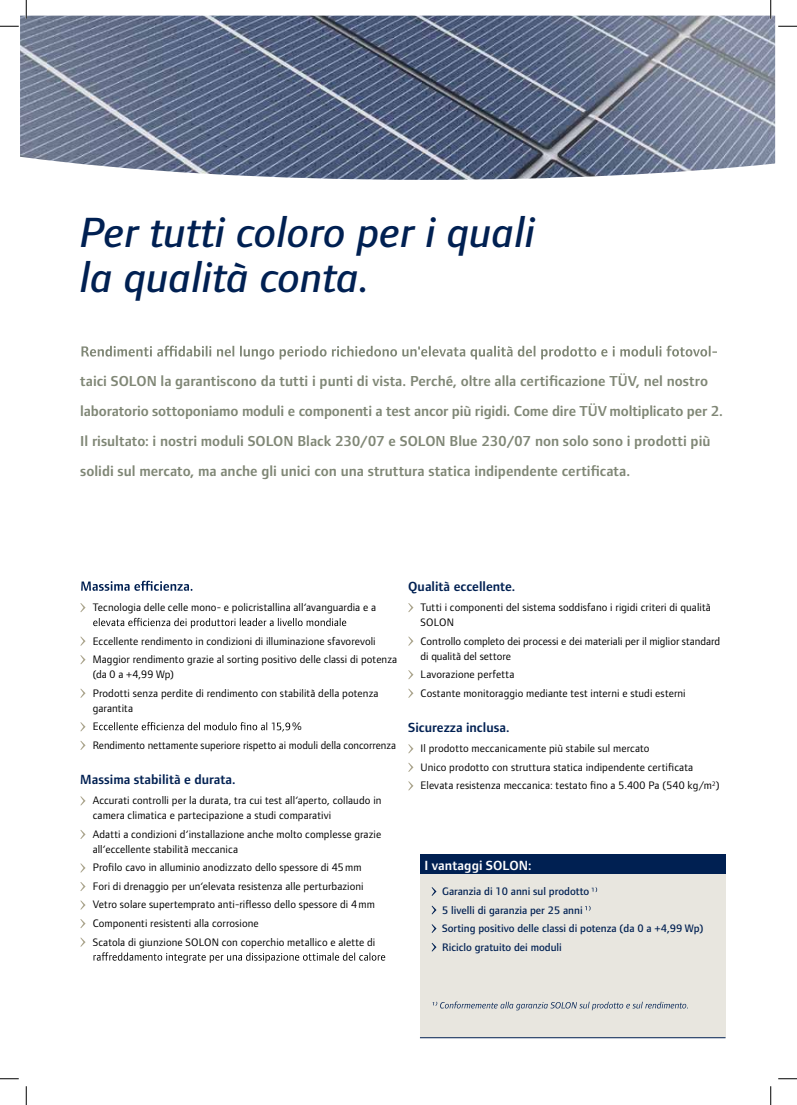
<style>
.page{position:relative;width:797px;height:1105px;background:#fff}
.page>*{position:absolute;margin:0;border:0;box-sizing:border-box;transform-origin:0 0}
.t1{font:43.75px/45.6px "Foundry Form Sans OT2 Med Ita";color:#002052}
.t2{font:600 15px/30px "Foundry Form Sans OT2";color:#808776}
.t3{font:600 13.75px "Foundry Form Sans OT2";color:#002052}
.t4{font:600 13.75px "Foundry Form Sans OT2";letter-spacing:.005em;color:#fff}
.t5{font:11.25px/18.5px "Foundry Form Sans OT2";letter-spacing:.005em;color:#000}
.t6{font:500 11.25px/18.5px "Foundry Form Sans OT2";color:#002052}
</style>
<div class="page">
<svg style="left:81px;top:581px;width:111px;height:10px"></svg>
<svg style="left:80px;top:603px;width:6px;height:9px"></svg>
<svg style="left:93px;top:618px;width:253px;height:10px"></svg>
<svg style="left:80px;top:636px;width:6px;height:10px"></svg>
<svg style="left:80px;top:655px;width:6px;height:9px"></svg>
<svg style="left:80px;top:689px;width:6px;height:9px"></svg>
<svg style="left:80px;top:722px;width:6px;height:9px"></svg>
<svg style="left:99px;top:722px;width:191px;height:10px"></svg>
<svg style="left:80px;top:741px;width:6px;height:9px"></svg>
<svg style="left:80px;top:796px;width:6px;height:9px"></svg>
<svg style="left:80px;top:830px;width:6px;height:9px"></svg>
<svg style="left:80px;top:863px;width:6px;height:10px"></svg>
<svg style="left:80px;top:882px;width:6px;height:9px"></svg>
<svg style="left:80px;top:900px;width:6px;height:10px"></svg>
<svg style="left:80px;top:919px;width:6px;height:9px"></svg>
<svg style="left:80px;top:937px;width:6px;height:10px"></svg>
<svg style="left:93px;top:952px;width:292px;height:11px"></svg>
<svg style="left:408px;top:603px;width:5px;height:9px"></svg>
<svg style="left:408px;top:636px;width:5px;height:10px"></svg>
<svg style="left:408px;top:670px;width:5px;height:9px"></svg>
<svg style="left:408px;top:689px;width:5px;height:9px"></svg>
<svg style="left:408px;top:744px;width:5px;height:9px"></svg>
<svg style="left:408px;top:763px;width:5px;height:9px"></svg>
<svg style="left:408px;top:781px;width:5px;height:9px"></svg>
<img style="left:20px;top:16px;width:755px;height:164px">
<div style="left:420px;top:854px;width:305px;height:21px;background:#002052"></div>
<div style="left:420px;top:875px;width:305px;height:163px;background:#e8e6df"></div>
<hr style="left:420px;top:1037px;width:305px;height:1px;background:#002052">
<svg style="left:431px;top:887px;width:5px;height:9px"></svg>
<svg style="left:591px;top:887px;width:6px;height:5px"></svg>
<svg style="left:431px;top:906px;width:5px;height:8px"></svg>
<svg style="left:585px;top:906px;width:5px;height:5px"></svg>
<svg style="left:431px;top:924px;width:5px;height:9px"></svg>
<svg style="left:431px;top:943px;width:5px;height:8px"></svg>
<svg style="left:432px;top:1001px;width:256px;height:9px"></svg>
<svg style="left:81px;top:346px;width:636px;height:14px"></svg>
<svg style="left:0;top:25px;width:19px;height:2px"></svg>
<svg style="left:778px;top:25px;width:19px;height:2px"></svg>
<svg style="left:0;top:1078px;width:19px;height:1px"></svg>
<svg style="left:778px;top:1078px;width:19px;height:1px"></svg>
<svg style="left:25px;top:0;width:2px;height:19px"></svg>
<svg style="left:25px;top:1086px;width:2px;height:19px"></svg>
<svg style="left:770px;top:0;width:1px;height:19px"></svg>
<svg style="left:770px;top:1086px;width:1px;height:19px"></svg>
<h1 class="t1" style="left:80px;top:207px;width:457px">Per tutti coloro per i quali la qualità conta.</h1>
<p class="t2" style="left:80px;top:366px;width:644px">taici SOLON la garantiscono da tutti i punti di vista. Perché, oltre alla certificazione TÜV, nel nostro laboratorio sottoponiamo moduli e componenti a test ancor più rigidi. Come dire TÜV moltiplicato per 2.<br>Il risultato: i nostri moduli SOLON Black 230/07 e SOLON Blue 230/07 non solo sono i prodotti più solidi sul mercato, ma anche gli unici con una struttura statica indipendente certificata.</p>
<p class="t5" style="left:93px;top:597px;width:285px">Tecnologia delle celle mono- e policristallina all‘avanguardia e a</p>
<p class="t5" style="left:93px;top:631px;width:306px">Eccellente rendimento in condizioni di illuminazione sfavorevoli<br>Maggior rendimento grazie al sorting positivo delle classi di potenza</p>
<p class="t5" style="left:93px;top:664px;width:287px">(da 0 a +4,99 Wp)<br>Prodotti senza perdite di rendimento con stabilità della potenza</p>
<p class="t5" style="left:93px;top:698px;width:42px">garantita<br>E</p>
<p class="t5" style="left:93px;top:716px;width:305px;text-indent:199px">%<br>Rendimento nettamente superiore rispetto ai moduli della concorrenza</p>
<p class="t3" style="left:80px;top:769px;width:157px">Massima stabilità e durata.</p>
<p class="t5" style="left:93px;top:792px;width:290px;line-height:15px">Accurati controlli per la durata, tra cui test all‘aperto, collaudo in camera climatica e partecipazione a studi comparativi</p>
<p class="t5" style="left:93px;top:826px;width:290px;line-height:15px">Adatti a condizioni d‘installazione anche molto complesse grazie all‘eccellente stabilità meccanica</p>
<p class="t5" style="left:93px;top:858px;width:284px">Profilo cavo in alluminio anodizzato dello spessore di 45mm Fori di drenaggio per un‘elevata resistenza alle perturbazioni Vetro solare supertemprato anti-riflesso dello spessore di 4mm Componenti resistenti alla corrosione<br>Scatola di giunzione SOLON con coperchio metallico e alette di</p>
<p class="t3" style="left:408px;top:576px;width:109px">Qualità eccellente.</p>
<p class="t5" style="left:420px;top:599px;width:292px;line-height:15px">Tutti i componenti del sistema soddisfano i rigidi criteri di qualità<br>SOLON</p>
<p class="t5" style="left:420px;top:633px;width:301px;line-height:15px">Controllo completo dei processi e dei materiali per il miglior standard di qualità del settore</p>
<p class="t5" style="left:420px;top:664px;width:266px">Lavorazione perfetta<br>Costante monitoraggio mediante test interni e studi esterni</p>
<p class="t3" style="left:408px;top:717px;width:103px">Sicurezza inclusa.</p>
<p class="t5" style="left:420px;top:738px;width:300px">Il prodotto meccanicamente più stabile sul mercato<br>Unico prodotto con struttura statica indipendente certificata<br>Elevata resistenza meccanica: testato fino a 5.400 Pa (540 kg/m<sup>2</sup>)</p>
<p class="t4" style="left:424px;top:855px;width:109px">I vantaggi SOLON:</p>
<p class="t6" style="left:442px;top:881px;width:263px">Garanzia di 10 anni sul prodotto<br>5 livelli di garanzia per 25 anni<br>Sorting positivo delle classi di potenza (da 0 a +4,99 Wp)<br>Riciclo gratuito dei moduli</p>
</div>
